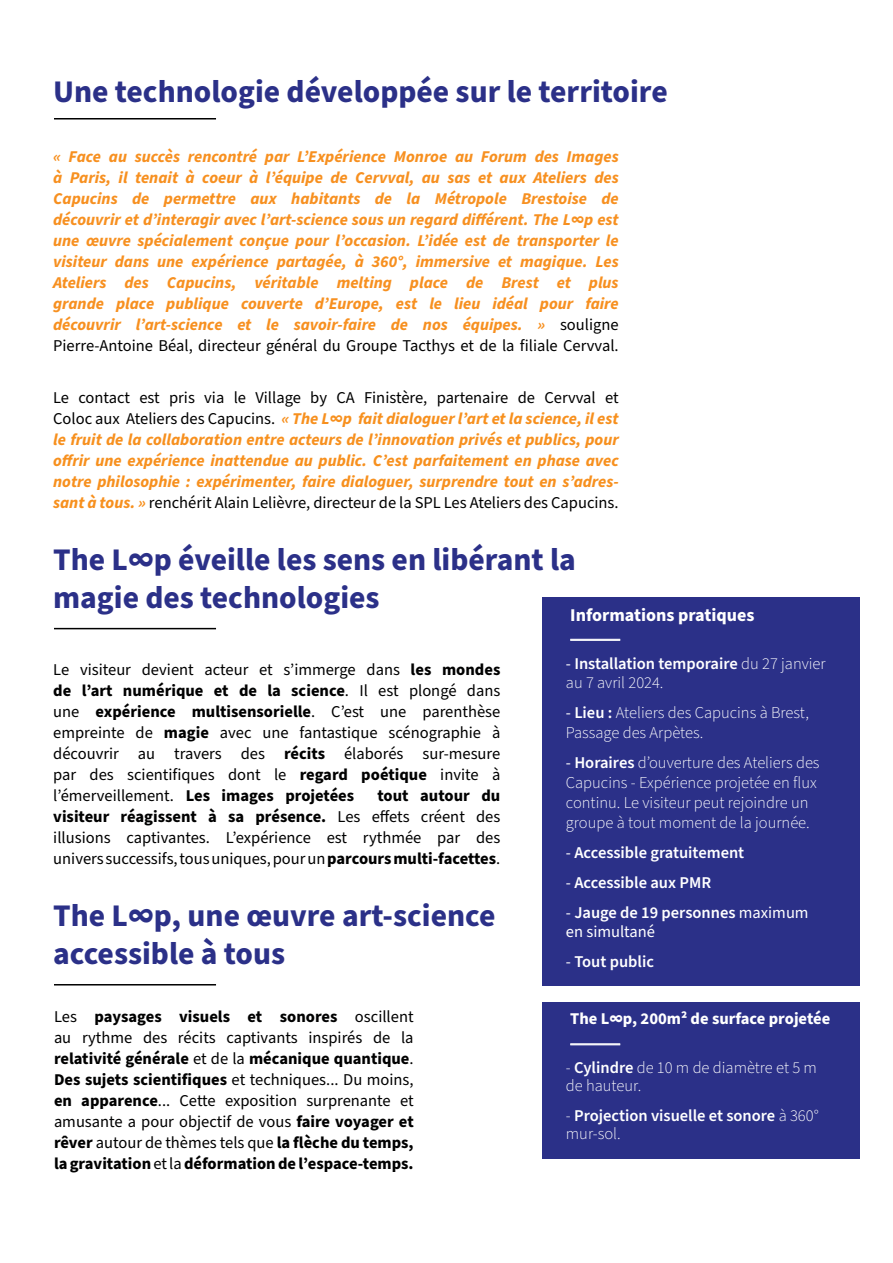
<style>
.page{position:relative;width:893px;height:1263px;background:#fff}
.page>*{position:absolute;margin:0;border:0;box-sizing:border-box;transform-origin:0 0}
.t1{font:700 31.5px/37.8px "Source Sans Pro";color:#2b3088}
.t2{font:700 18px "Source Sans Pro";color:#fff}
.t3{font:italic 700 16.5px/21px "Source Sans Pro";color:#f79020;text-align:justify}
.t4{font:16.5px/21px "Source Sans Pro";color:#000101;text-align:justify}
.t5{font:italic 700 16.5px/21px "Source Sans Pro";color:#f7901e;text-align:justify}
.t6{font:700 16.5px/21px "Source Sans Pro";color:#000101;text-align:justify}
.t7{font:300 16.5px/19.8px "Source Sans Pro";color:#fff}
.t8{font:600 16.5px/18px "Source Sans Pro";color:#fff}
.t9{font:16.5px/19.8px "Source Sans Pro";color:#fff}
.t10{font:700 16.5px "Source Sans Pro";color:#fff}
.s1{font-weight:400;font-style:normal;color:#000101}
.s2{font-weight:400;font-style:normal;color:#000}
.s3{font-weight:700}
.s4{font-weight:400}
.s5{font-weight:600}
.s6{font-weight:300}
</style>
<div class="page">
<hr style="left:54px;top:118px;width:162px;height:1px;background:#000">
<div style="left:542px;top:597px;width:318px;height:388px;background:#2b3088"></div>
<hr style="left:570px;top:639px;width:50px;height:1px;background:#fff">
<hr style="left:570px;top:640px;width:50px;height:1px;background:#fff">
<hr style="left:54px;top:628px;width:162px;height:1px;background:#000">
<hr style="left:54px;top:984px;width:162px;height:1px;background:#000">
<div style="left:542px;top:1002px;width:318px;height:156px;background:#2b3088"></div>
<hr style="left:570px;top:1043px;width:50px;height:1px;background:#fff">
<hr style="left:570px;top:1044px;width:50px;height:1px;background:#fff">
<h1 class="t1" style="left:53px;top:73px;width:616px">Une technologie développée sur le territoire</h1>
<p class="t3" style="left:53px;top:146px;width:567px">« Face au succès rencontré par L’Expérience Monroe au Forum des Images à Paris, il tenait à coeur à l’équipe de Cervval, au sas et aux Ateliers des Capucins de permettre aux habitants de la Métropole Brestoise de découvrir et d’interagir avec l’art-science sous un regard différent. The L∞p est une œuvre spécialement conçue pour l’occasion. L’idée est de transporter le visiteur dans une expérience partagée, à 360°, immersive et magique. Les Ateliers des Capucins, véritable melting place de Brest et plus grande place publique couverte d’Europe, est le lieu idéal pour faire découvrir l’art-science et le savoir-faire de nos équipes. » <span class="s1">souligne Pierre-Antoine Béal, directeur général du Groupe Tacthys et de la filiale Cervval.</span></p>
<p class="t5" style="left:53px;top:387px;width:567px"><span class="s2">Le contact est pris via le Village by CA Finistère, partenaire de Cervval et Coloc aux Ateliers des Capucins.</span> « The L∞p fait dialoguer l’art et la science, il est le fruit de la collaboration entre acteurs de l’innovation privés et publics, pour offrir une expérience inattendue au public. C’est parfaitement en phase avec notre philosophie : expérimenter, faire dialoguer, surprendre tout en s’adres&shy;sant à tous. » <span class="s1">renchérit Alain Lelièvre, directeur de la SPL Les Ateliers des Capucins.</span></p>
<h1 class="t1" style="left:53px;top:542px;width:524px">The L∞p éveille les sens en libérant la magie des technologies</h1>
<p class="t2" style="left:570px;top:603px;width:186px">Informations pratiques</p>
<p class="t4" style="left:53px;top:659px;width:449px">Le visiteur devient acteur et s’immerge dans <span class="s3">les mondes de l’art numérique et de la science</span>. Il est plongé dans une <span class="s3">expérience multisensorielle</span>. C’est une parenthèse empreinte de <span class="s3">magie</span> avec une fantastique scénographie à découvrir au travers des <span class="s3">récits</span> élaborés sur-mesure par des scientifiques dont le <span class="s3">regard poétique</span> invite à l’émerveillement. <span class="s3">Les images projetées</span></p>
<p class="t4" style="left:53px;top:785px;width:449px;text-indent:324px"><span class="s3">tout autour du visiteur réagissent à sa présence.</span> Les effets créent des illusions captivantes. L’expérience est rythmée par des univers successifs, tous uniques, pour un <span class="s3">parcours multi-facettes</span>.</p>
<h1 class="t1" style="left:53px;top:898px;width:444px">The L∞p, une œuvre art-science accessible à tous</h1>
<p class="t6" style="left:54px;top:1006px;width:361px"><span class="s4">Les</span> paysages visuels et sonores <span class="s4">oscillent au rythme des récits captivants inspirés de la </span>relativité générale <span class="s4">et de la</span> mécanique quantique<span class="s4">.<br></span>Des sujets scientifiques <span class="s4">et techniques... Du moins, </span>en apparence<span class="s4">... Cette exposition surprenante et amusante a pour objectif de vous</span> faire voyager et rêver <span class="s4">autour de thèmes tels que</span> la flèche du temps, la gravitation <span class="s4">et la</span> déformation de l’espace-temps.</p>
<p class="t7" style="left:566px;top:654px;width:261px"><span class="s4">-</span> <span class="s5">Installation temporaire</span> du 27 janvier au 7 avril 2024.</p>
<p class="t7" style="left:566px;top:703px;width:244px"><span class="s4">-</span> <span class="s5">Lieu :</span> Ateliers des Capucins à Brest,<br>Passage des Arpètes.</p>
<p class="t7" style="left:566px;top:753px;width:255px"><span class="s4">-</span> <span class="s5">Horaires</span> d’ouverture des Ateliers des Capucins - Expérience projetée en flux continu. Le visiteur peut rejoindre un groupe à tout moment de la journée.</p>
<p class="t8" style="left:566px;top:844px;width:180px"><span class="s4">-</span> Accessible gratuitement</p>
<p class="t8" style="left:566px;top:874px;width:147px"><span class="s4">-</span> Accessible aux PMR</p>
<p class="t9" style="left:566px;top:903px;width:244px">- <span class="s5">Jauge de 19 personnes</span> maximum en simultané</p>
<p class="t8" style="left:566px;top:953px;width:90px"><span class="s4">-</span> Tout public</p>
<p class="t10" style="left:570px;top:1007px;width:262px">The L∞p, 200m² de surface projetée</p>
<p class="t7" style="left:566px;top:1059px;width:253px;line-height:18px">- <span class="s5">Cylindre</span> de 10 m de diamètre et 5 m de hauteur.</p>
<p class="t8" style="left:566px;top:1107px;width:254px"><span class="s6">-</span> Projection visuelle et sonore <span class="s6">à 360° mur-sol.</span></p>
</div>
